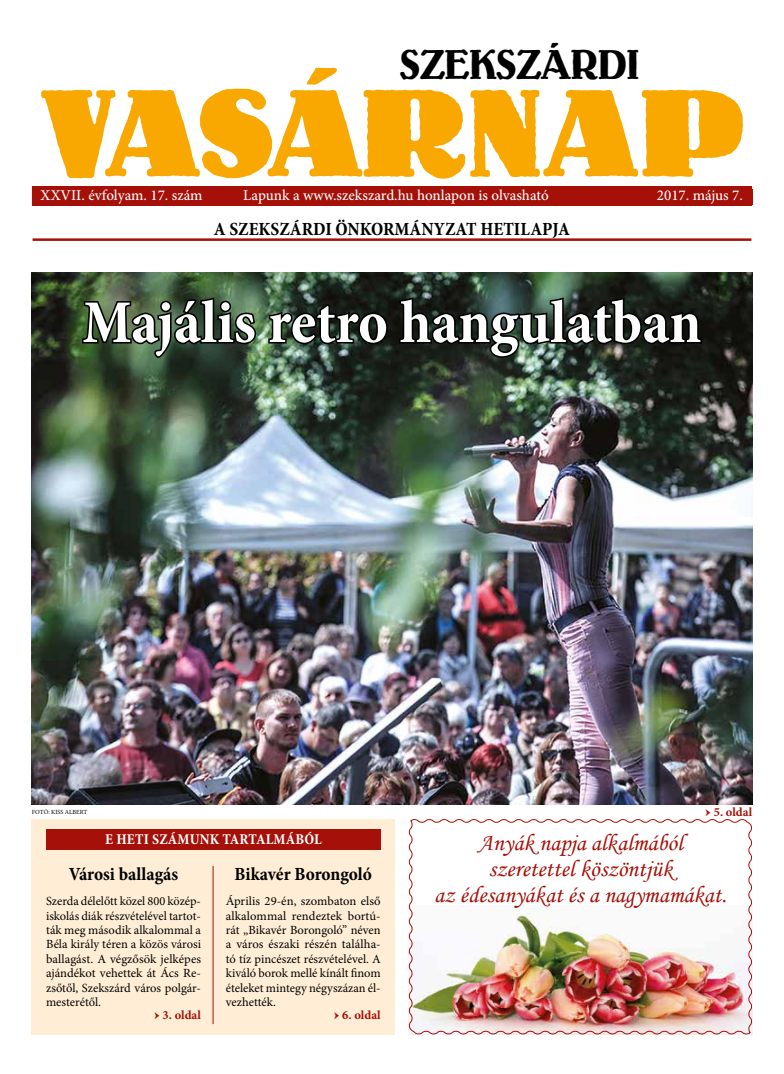
<style>
.page{position:relative;width:784px;height:1074px;background:#fff}
.page>*{position:absolute;margin:0;border:0;box-sizing:border-box;transform-origin:0 0}
.t1{font:700 122.5px "Lo Type";color:#f8a800}
.t2{font:700 condensed 61.25px "Minion Pro";color:#fff}
.t3{font:41.25px "Lo Type";color:#000}
.t4{font:23.75px/26.2px "Monotype Corsiva";color:#a51008;text-align:center}
.t5{font:700 condensed 18.75px "Minion Pro";color:#000}
.t6{font:500 15px "Minion Pro";color:#fff}
.t7{font:700 condensed 15px "Minion Pro";letter-spacing:.01em;color:#fff}
.t8{font:12.5px/14.4px "Minion Pro";color:#000;text-align:justify}
.t9{font:700 12.5px "Minion Pro";letter-spacing:.005em;color:#a51008}
.t10{font:6.25px "Minion Pro";color:#000}
.s1{font-weight:400}
</style>
<div class="page">
<hr style="left:33px;top:238px;width:718px;height:3px;background:#a51008">
<div style="left:32px;top:186px;width:719px;height:20px;background:#a51008"></div>
<div style="left:32px;top:819px;width:362px;height:215px;background:#ffeed5"></div>
<div style="left:46px;top:829px;width:334px;height:20px;background:#a51008"></div>
<hr style="left:213px;top:866px;width:1px;height:158px;background:#a51008">
<img style="left:408px;top:819px;width:345px;height:216px">
<img style="left:32px;top:273px;width:719px;height:531px">
<svg style="left:80px;top:295px;width:177px;height:64px;background:#32452f"></svg>
<svg style="left:266px;top:302px;width:123px;height:44px;background:#1d2920"></svg>
<svg style="left:397px;top:295px;width:306px;height:64px;background:#1d251f"></svg>
<h3 class="t3" style="left:399px;top:42px;width:240px">SZEKSZÁRDI</h3>
<h1 class="t1" style="left:41px;top:67px;width:702px">VASÁRNAP</h1>
<p class="t6" style="left:41px;top:185px;width:163px">XXVII. évfolyam. 17. szám</p>
<p class="t6" style="left:243px;top:185px;width:307px">Lapunk a www.szekszard.hu honlapon is olvasható</p>
<p class="t6" style="left:656px;top:185px;width:88px">2017. május 7.</p>
<h3 class="t5" style="left:214px;top:216px;width:357px">A SZEKSZÁRDI ÖNKORMÁNYZAT HETILAPJA</h3>
<h2 class="t2" style="left:82px;top:280px;width:620px">Majális retro hangulatban</h2>
<p class="t10" style="left:32px;top:807px;width:57px">FOTÓ: KISS ALBERT</p>
<p class="t7" style="left:105px;top:829px;width:218px">E HETI SZÁMUNK TARTALMÁBÓL</p>
<h3 class="t5" style="left:69px;top:860px;width:111px">Városi ballagás</h3>
<p class="t8" style="left:46px;top:894px;width:156px">Szerda délelőtt közel 800 közép&shy;iskolás diák részvételével tartot&shy;ták meg második alkalommal a Béla király téren a közös városi ballagást. A végzősök jelképes ajándékot vehettek át Ács Re&shy;zsőtől, Szekszárd város polgár&shy;mesterétől.</p>
<p class="t9" style="left:154px;top:1006px;width:48px"><span class="s1">→</span> 3. oldal</p>
<h3 class="t5" style="left:234px;top:860px;width:139px">Bikavér Borongoló</h3>
<p class="t8" style="left:226px;top:894px;width:156px">Április 29-én, szombaton első alkalommal rendeztek bortú&shy;rát „Bikavér Borongoló” néven a város északi részén találha&shy;tó tíz pincészet részvételével. A kiváló borok mellé kínált finom ételeket mintegy négyszázan él&shy;vezhették.</p>
<p class="t9" style="left:334px;top:1006px;width:48px"><span class="s1">→</span> 6. oldal</p>
<p class="t9" style="left:705px;top:803px;width:48px"><span class="s1">→</span> 5. oldal</p>
<h3 class="t4" style="left:434px;top:829px;width:294px">Anyák napja alkalmából szeretettel köszöntjük<br>az édesanyákat és a nagymamákat.</h3>
</div>
